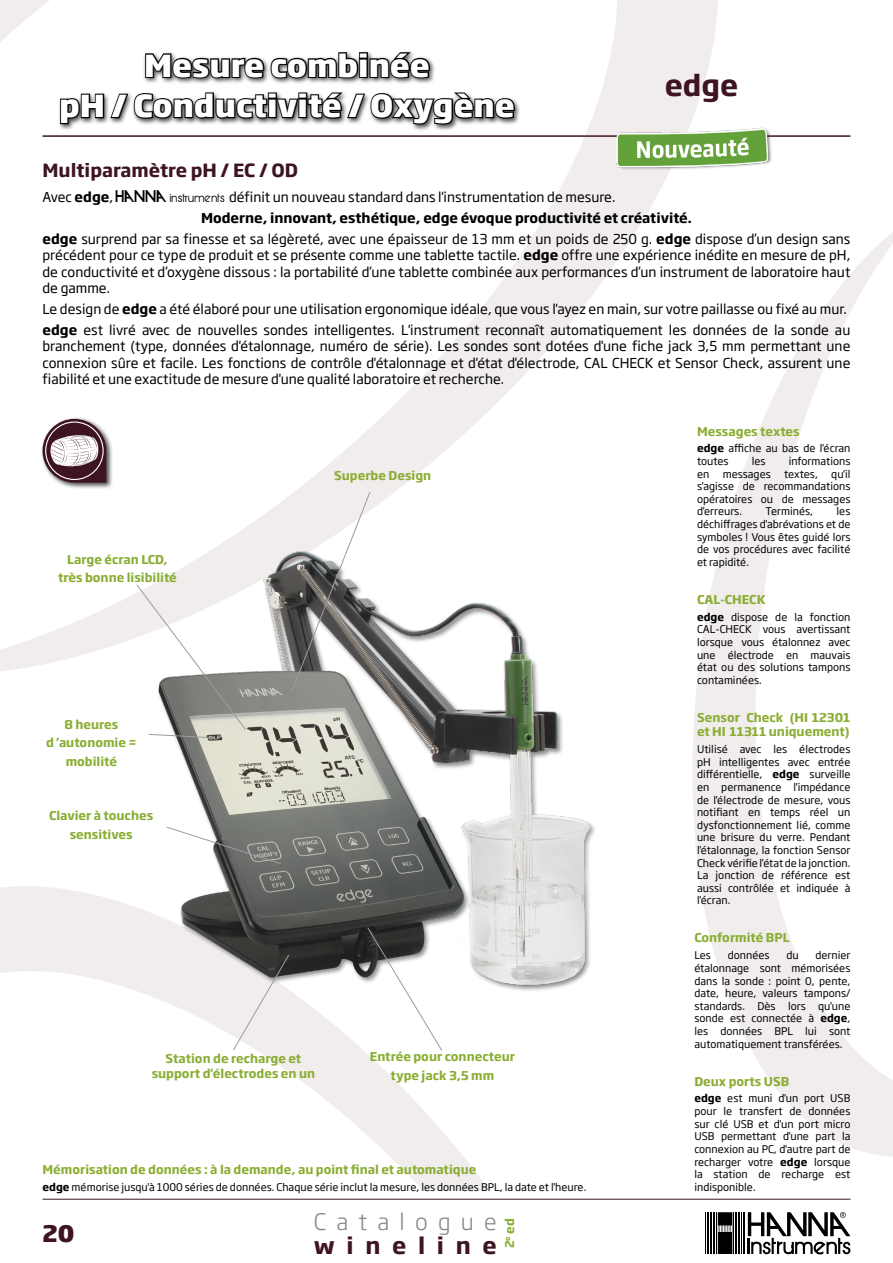
<style>
.page{position:relative;width:893px;height:1263px;background:#fff}
.page>*{position:absolute;margin:0;border:0;box-sizing:border-box;transform-origin:0 0}
.Référence_gros{font:800 30px "Soho Gothic Pro";color:#fff}
.Référence{font:700 28.5px "Soho Gothic Pro";color:#3e1323}
.t1{font:300 22.5px "Soho Gothic Pro";letter-spacing:.455em;color:#868788}
.t2{font:700 22.5px "Soho Gothic Pro";letter-spacing:.515em;color:#3e1323}
.t3{font:800 22.5px "Soho Gothic Pro";color:#3e1323}
._12_bold{font:700 18px "Soho Gothic Pro";color:#3e1323}
.Texte{font:13.5px/16.5px "Soho Gothic Pro";color:#000;text-align:justify}
.Texte-2{font:700 13.5px "Soho Gothic Pro";color:#000}
.Capture_titre{font:700 12px/14.4px "Soho Gothic Pro";color:#8bae34;text-align:center}
.Capture_texte{font:10.5px/12.6px "Soho Gothic Pro";color:#000;text-align:justify}
.s1{font-weight:700}
.s2{font-family:"Hanna"}
</style>
<div class="page">
<hr style="left:43px;top:1199px;width:807px;height:1px;background:#3e1323">
<hr style="left:43px;top:135px;width:807px;height:2px;background:#3e1323">
<img style="left:105px;top:545px;width:491px;height:478px">
<svg style="left:291px;top:491px;width:80px;height:202px"></svg>
<svg style="left:232px;top:954px;width:58px;height:97px;background:#d0cdcd"></svg>
<svg style="left:367px;top:927px;width:76px;height:124px"></svg>
<svg style="left:166px;top:826px;width:116px;height:39px"></svg>
<svg style="left:136px;top:584px;width:111px;height:155px"></svg>
<div style="left:40px;top:416px;width:73px;height:73px;background:#000;opacity:.7"></div>
<svg style="left:43px;top:419px;width:63px;height:64px"></svg>
<div style="left:58px;top:50px;width:463px;height:81px;background:#000;opacity:.7"></div>
<svg style="left:144px;top:50px;width:287px;height:29px"></svg>
<svg style="left:59px;top:90px;width:457px;height:36px"></svg>
<img style="left:617px;top:128px;width:156px;height:42px">
<hr style="left:744px;top:1212px;width:1px;height:42px;background:#000">
<hr style="left:743px;top:1212px;width:1px;height:42px;background:#000">
<hr style="left:741px;top:1212px;width:1px;height:42px;background:#000">
<hr style="left:740px;top:1212px;width:1px;height:42px;background:#000">
<hr style="left:738px;top:1212px;width:1px;height:42px;background:#000">
<hr style="left:737px;top:1212px;width:1px;height:42px;background:#000">
<hr style="left:735px;top:1212px;width:1px;height:42px;background:#000">
<hr style="left:733px;top:1212px;width:1px;height:42px;background:#000">
<hr style="left:716px;top:1212px;width:1px;height:42px;background:#000">
<hr style="left:715px;top:1212px;width:1px;height:42px;background:#000">
<hr style="left:713px;top:1212px;width:1px;height:42px;background:#000">
<hr style="left:711px;top:1212px;width:1px;height:42px;background:#000">
<hr style="left:710px;top:1212px;width:1px;height:42px;background:#000">
<hr style="left:708px;top:1212px;width:1px;height:42px;background:#000">
<hr style="left:707px;top:1212px;width:1px;height:42px;background:#000">
<hr style="left:705px;top:1212px;width:1px;height:42px;background:#000">
<svg style="left:718px;top:1212px;width:14px;height:42px"></svg>
<svg style="left:748px;top:1212px;width:102px;height:42px"></svg>
<p class="Référence_gros" style="left:144px;top:42px;width:287px">Mesure combinée</p>
<p class="Référence_gros" style="left:59px;top:82px;width:457px">pH / Conductivité / Oxygène</p>
<p class="_12_bold" style="left:43px;top:156px;width:257px">Multiparamètre pH / EC / OD</p>
<p class="Référence" style="left:665px;top:63px;width:75px">edge</p>
<p class="Texte" style="left:43px;top:188px;width:574px">Avec <span class="s1">edge</span>, <span class="s2">HANNA instruments</span> définit un nouveau standard dans l'instrumentation de mesure.</p>
<p class="Texte-2" style="left:201px;top:207px;width:492px">Moderne, innovant, esthétique, edge évoque productivité et créativité.</p>
<p class="Texte" style="left:43px;top:230px;width:809px"><span class="s1">edge</span> surprend par sa finesse et sa légèreté, avec une épaisseur de 13 mm et un poids de 250 g. <span class="s1">edge</span> dispose d’un design sans précédent pour ce type de produit et se présente comme une tablette tactile. <span class="s1">edge</span> offre une expérience inédite en mesure de pH, de conductivité et d’oxygène dissous : la portabilité d’une tablette combinée aux performances d’un instrument de laboratoire haut de gamme.</p>
<p class="Texte" style="left:43px;top:300px;width:806px">Le design de <span class="s1">edge</span> a été élaboré pour une utilisation ergonomique idéale, que vous l'ayez en main, sur votre paillasse ou fixé au mur.</p>
<p class="Texte" style="left:43px;top:321px;width:809px"><span class="s1">edge</span> est livré avec de nouvelles sondes intelligentes. L'instrument reconnaît automatiquement les données de la sonde au branchement (type, données d'étalonnage, numéro de série). Les sondes sont dotées d'une fiche jack 3,5 mm permettant une connexion sûre et facile. Les fonctions de contrôle d'étalonnage et d'état d'électrode, CAL CHECK et Sensor Check, assurent une fiabilité et une exactitude de mesure d'une qualité laboratoire et recherche.</p>
<p class="Capture_titre" style="left:67px;top:551px;width:102px">Large écran LCD,</p>
<p class="Capture_titre" style="left:58px;top:570px;width:120px">très bonne lisibilité</p>
<p class="Capture_titre" style="left:64px;top:716px;width:55px">8 heures</p>
<p class="Capture_titre" style="left:46px;top:735px;width:92px">d 'autonomie =</p>
<p class="Capture_titre" style="left:66px;top:753px;width:53px">mobilité</p>
<p class="Capture_titre" style="left:49px;top:808px;width:106px">Clavier à touches</p>
<p class="Capture_titre" style="left:70px;top:827px;width:65px">sensitives</p>
<p class="Capture_titre" style="left:334px;top:467px;width:99px">Superbe Design</p>
<p class="Capture_titre" style="left:152px;top:1051px;width:165px">Station de recharge et support d'électrodes en un</p>
<p class="Capture_titre" style="left:370px;top:1049px;width:147px">Entrée pour connecteur</p>
<p class="Capture_titre" style="left:391px;top:1068px;width:105px">type jack 3,5 mm</p>
<p class="Capture_titre" style="left:43px;top:1161px;width:435px">Mémorisation de données : à la demande, au point final et automatique</p>
<p class="Capture_texte" style="left:43px;top:1180px;width:545px"><span class="s1">edge</span> mémorise jusqu'à 1000 séries de données. Chaque série inclut la mesure, les données BPL, la date et l'heure.</p>
<h3 class="t1" style="left:314px;top:1204px;width:184px">Catalogue</h3>
<h3 class="t2" style="left:314px;top:1228px;width:184px">wineline</h3>
<h3 class="t3" style="left:43px;top:1216px;width:33px">20</h3>
<p class="Capture_titre" style="left:502px;top:1248px;width:32px;rotate:-90deg">2<sup>e</sup> ed</p>
<p class="Capture_titre" style="left:697px;top:423px;width:104px">Messages textes</p>
<p class="Capture_texte" style="left:697px;top:442px;width:155px"><span class="s1">edge</span> affiche au bas de l'écran toutes</p>
<p class="Capture_texte" style="left:752px;top:454px;width:15px">les</p>
<p class="Capture_texte" style="left:789px;top:454px;width:63px">informations</p>
<p class="Capture_texte" style="left:697px;top:467px;width:155px;text-indent:134px">qu'il s'agisse de recommandations opératoires ou de messages d'erreurs.</p>
<p class="Capture_texte" style="left:697px;top:467px;width:14px">en</p>
<p class="Capture_texte" style="left:723px;top:467px;width:50px">messages</p>
<p class="Capture_texte" style="left:784px;top:467px;width:35px">textes,</p>
<p class="Capture_texte" style="left:697px;top:505px;width:155px;text-indent:140px">les déchiffrages d'abrévations et de symboles ! Vous êtes guidé lors de vos procédures avec facilité et rapidité.</p>
<p class="Capture_texte" style="left:766px;top:505px;width:49px">Terminés,</p>
<p class="Capture_titre" style="left:697px;top:591px;width:70px">CAL-CHECK</p>
<p class="Capture_texte" style="left:697px;top:610px;width:155px"><span class="s1">edge</span> dispose de la fonction CAL-CHECK vous avertissant lorsque vous étalonnez avec une électrode en mauvais état ou des solutions tampons contaminées.</p>
<p class="Capture_titre" style="left:697px;top:709px;width:155px;text-align:left">Sensor Check (HI 12301 et HI 11311 uniquement)</p>
<p class="Capture_texte" style="left:697px;top:742px;width:155px">Utilisé avec les électrodes pH intelligentes avec entrée différentielle, <span class="s1">edge</span> surveille en permanence l'impédance de l'électrode de mesure, vous notifiant en temps réel un dysfonctionnement lié, comme une brisure du verre. Pendant l'étalonnage, la fonction Sensor Check vérifie l'état de la jonction.<br>La jonction de référence est aussi contrôlée et indiquée à l'écran.</p>
<p class="Capture_titre" style="left:694px;top:930px;width:97px">Conformité BPL</p>
<p class="Capture_texte" style="left:694px;top:948px;width:18px">Les</p>
<p class="Capture_texte" style="left:728px;top:948px;width:43px">données</p>
<p class="Capture_texte" style="left:786px;top:948px;width:14px">du</p>
<p class="Capture_texte" style="left:694px;top:948px;width:158px;text-indent:121px">dernier étalonnage sont mémorisées dans la sonde : point 0, pente, date, heure, valeurs tampons/ standards. Dès lors qu'une sonde est connectée à <span class="s1">edge</span>, les données BPL lui sont automatiquement transférées.</p>
<p class="Capture_titre" style="left:694px;top:1073px;width:96px">Deux ports USB</p>
<p class="Capture_texte" style="left:694px;top:1092px;width:158px"><span class="s1">edge</span> est muni d'un port USB pour le transfert de données sur clé USB et d'un port micro USB permettant d'une part la connexion au PC, d'autre part de recharger votre <span class="s1">edge</span> lorsque la station de recharge est indisponible.</p>
</div>
